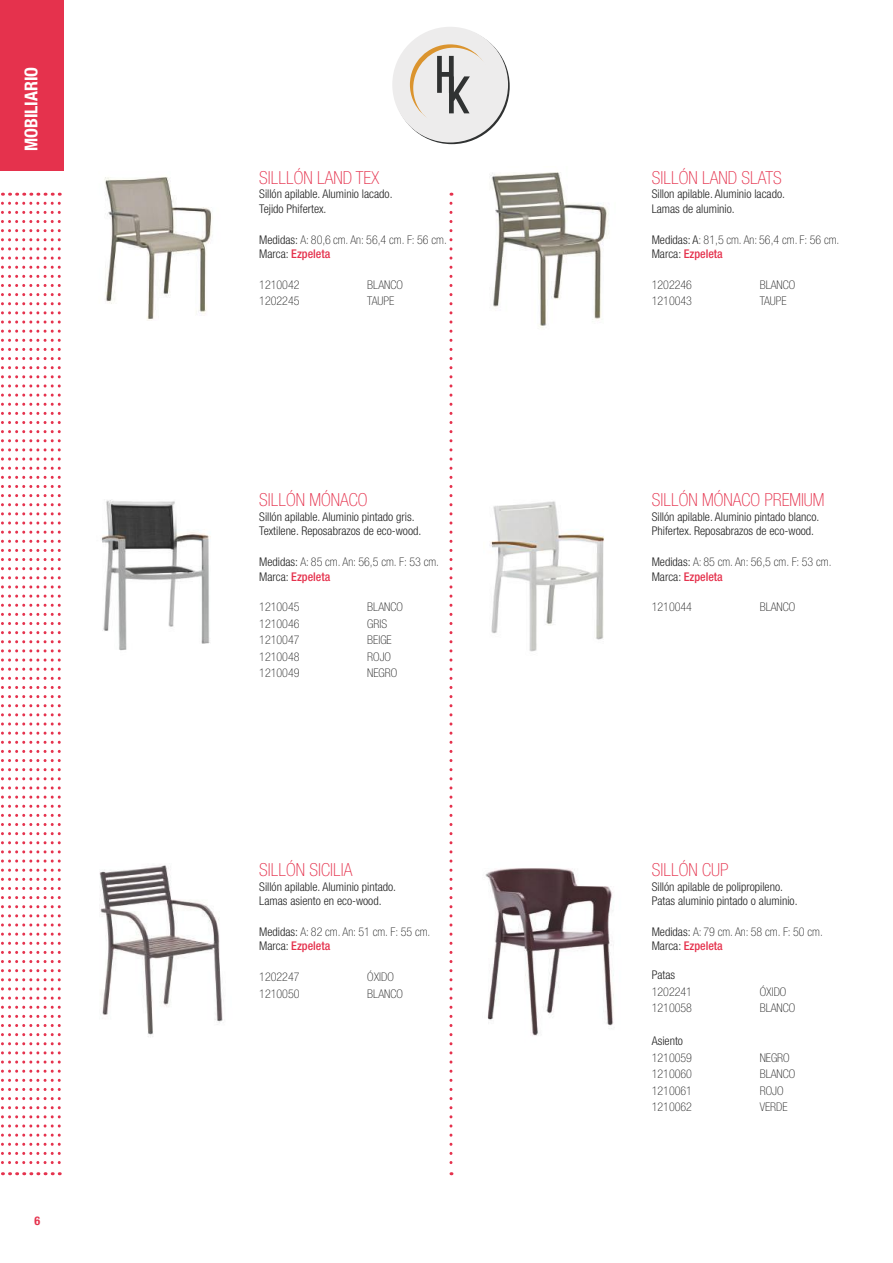
<style>
.page{position:relative;width:893px;height:1263px;background:#fff}
.page>*{position:absolute;margin:0;border:0;box-sizing:border-box;transform-origin:0 0}
.t1{font:100 condensed 18px "Helvetica Neue LT Std";color:#e5324d}
.t2{font:700 condensed 17.7px "Helvetica Neue LT Std";color:#fff}
.t3{font:100 condensed 12px/14.4px "Helvetica Neue LT Std";color:#222}
.t4{font:300 condensed 12px/14.4px "Helvetica Neue LT Std";color:#222}
.t5{font:700 condensed 12px "Helvetica Neue LT Std";color:#e5324d}
.s1{font-weight:300}
.s2{font-weight:500;color:#e5324d}
</style>
<div class="page">
<div style="left:0;top:0;width:63px;height:171px;background:#e5324d"></div>
<svg style="left:1px;top:203px;width:60px;height:972px"></svg>
<svg style="left:449px;top:203px;width:3px;height:972px"></svg>
<svg style="left:394px;top:28px;width:116px;height:116px"></svg>
<div style="left:392px;top:27px;width:116px;height:115px;background:#edecec;border-radius:50%"></div>
<svg style="left:410px;top:44px;width:80px;height:81px"></svg>
<div style="left:413px;top:48px;width:81px;height:80px;background:#edecec;border-radius:50%"></div>
<svg style="left:437px;top:56px;width:33px;height:57px"></svg>
<img style="left:104px;top:177px;width:109px;height:144px">
<img style="left:490px;top:172px;width:119px;height:156px">
<img style="left:490px;top:501px;width:114px;height:151px">
<img style="left:101px;top:500px;width:110px;height:151px">
<img style="left:99px;top:865px;width:125px;height:172px">
<img style="left:485px;top:868px;width:129px;height:168px">
<h2 class="t2" style="left:21px;top:151px;width:86px;rotate:-90deg">MOBILIARIO</h2>
<p class="t5" style="left:34px;top:1213px;width:7px">6</p>
<h1 class="t1" style="left:259px;top:167px;width:122px">SILLLÓN LAND TEX</h1>
<p class="t4" style="left:259px;top:187px;width:135px">Sillón apilable. Aluminio lacado.<br>Tejido Phifertex.</p>
<p class="t3" style="left:259px;top:232px;width:189px"><span class="s1">Medidas:</span> A: 80,6 cm. An: 56,4 cm. F: 56 cm.<br><span class="s1">Marca:</span> <span class="s2">Ezpeleta</span></p>
<p class="t3" style="left:259px;top:277px;width:42px">1210042</p>
<p class="t3" style="left:367px;top:277px;width:37px">BLANCO</p>
<p class="t3" style="left:259px;top:294px;width:42px">1202245</p>
<p class="t3" style="left:367px;top:294px;width:28px">TAUPE</p>
<h1 class="t1" style="left:259px;top:490px;width:110px">SILLÓN MÓNACO</h1>
<p class="t4" style="left:259px;top:509px;width:164px">Sillón apilable. Aluminio pintado gris.<br>Textilene. Reposabrazos de eco-wood.</p>
<p class="t3" style="left:259px;top:555px;width:181px"><span class="s1">Medidas:</span> A: 85 cm. An: 56,5 cm. F: 53 cm.<br><span class="s1">Marca:</span> <span class="s2">Ezpeleta</span></p>
<p class="t3" style="left:259px;top:600px;width:42px">1210045</p>
<p class="t3" style="left:367px;top:600px;width:37px">BLANCO</p>
<p class="t3" style="left:259px;top:616px;width:42px">1210046</p>
<p class="t3" style="left:367px;top:616px;width:21px">GRIS</p>
<p class="t3" style="left:259px;top:633px;width:42px">1210047</p>
<p class="t3" style="left:367px;top:633px;width:26px">BEIGE</p>
<p class="t3" style="left:259px;top:649px;width:42px">1210048</p>
<p class="t3" style="left:367px;top:649px;width:25px">ROJO</p>
<p class="t3" style="left:259px;top:666px;width:42px">1210049</p>
<p class="t3" style="left:367px;top:666px;width:32px">NEGRO</p>
<h1 class="t1" style="left:259px;top:860px;width:95px">SILLÓN SICILIA</h1>
<p class="t4" style="left:259px;top:879px;width:138px">Sillón apilable. Aluminio pintado.<br>Lamas asiento en eco-wood.</p>
<p class="t3" style="left:259px;top:924px;width:173px"><span class="s1">Medidas:</span> A: 82 cm. An: 51 cm. F: 55 cm.<br><span class="s1">Marca:</span> <span class="s2">Ezpeleta</span></p>
<p class="t3" style="left:259px;top:970px;width:42px">1202247</p>
<p class="t3" style="left:367px;top:970px;width:28px">ÓXIDO</p>
<p class="t3" style="left:259px;top:986px;width:42px">1210050</p>
<p class="t3" style="left:367px;top:986px;width:37px">BLANCO</p>
<h1 class="t1" style="left:652px;top:167px;width:131px">SILLÓN LAND SLATS</h1>
<p class="t4" style="left:652px;top:187px;width:135px">Sillon apilable. Aluminio lacado.<br>Lamas de aluminio.</p>
<p class="t3" style="left:652px;top:232px;width:189px"><span class="s1">Medidas: A</span>: 81,5 cm. An: 56,4 cm. F: 56 cm.<br><span class="s1">Marca:</span> <span class="s2">Ezpeleta</span></p>
<p class="t3" style="left:652px;top:277px;width:42px">1202246</p>
<p class="t3" style="left:760px;top:277px;width:37px">BLANCO</p>
<p class="t3" style="left:652px;top:294px;width:42px">1210043</p>
<p class="t3" style="left:760px;top:294px;width:28px">TAUPE</p>
<h1 class="t1" style="left:652px;top:490px;width:174px">SILLÓN MÓNACO PREMIUM</h1>
<p class="t4" style="left:652px;top:509px;width:169px">Sillón apilable. Aluminio pintado blanco.<br>Phifertex. Reposabrazos de eco-wood.</p>
<p class="t3" style="left:652px;top:555px;width:181px"><span class="s1">Medidas:</span> A: 85 cm. An: 56,5 cm. F: 53 cm.<br><span class="s1">Marca:</span> <span class="s2">Ezpeleta</span></p>
<p class="t3" style="left:652px;top:600px;width:42px">1210044</p>
<p class="t3" style="left:760px;top:600px;width:37px">BLANCO</p>
<h1 class="t1" style="left:652px;top:860px;width:78px">SILLÓN CUP</h1>
<p class="t4" style="left:652px;top:879px;width:147px">Sillón apilable de polipropileno.<br>Patas aluminio pintado o aluminio.</p>
<p class="t3" style="left:652px;top:924px;width:173px"><span class="s1">Medidas:</span> A: 79 cm. An: 58 cm. F: 50 cm.<br><span class="s1">Marca:</span> <span class="s2">Ezpeleta</span></p>
<p class="t4" style="left:652px;top:968px;width:25px">Patas</p>
<p class="t3" style="left:652px;top:984px;width:42px">1202241</p>
<p class="t3" style="left:760px;top:984px;width:28px">ÓXIDO</p>
<p class="t3" style="left:652px;top:1001px;width:42px">1210058</p>
<p class="t3" style="left:760px;top:1001px;width:37px">BLANCO</p>
<p class="t4" style="left:652px;top:1034px;width:33px">Asiento</p>
<p class="t3" style="left:652px;top:1050px;width:42px">1210059</p>
<p class="t3" style="left:760px;top:1050px;width:32px">NEGRO</p>
<p class="t3" style="left:652px;top:1067px;width:42px">1210060</p>
<p class="t3" style="left:760px;top:1067px;width:37px">BLANCO</p>
<p class="t3" style="left:652px;top:1083px;width:42px">1210061</p>
<p class="t3" style="left:760px;top:1083px;width:25px">ROJO</p>
<p class="t3" style="left:652px;top:1100px;width:42px">1210062</p>
<p class="t3" style="left:760px;top:1100px;width:29px">VERDE</p>
</div>
